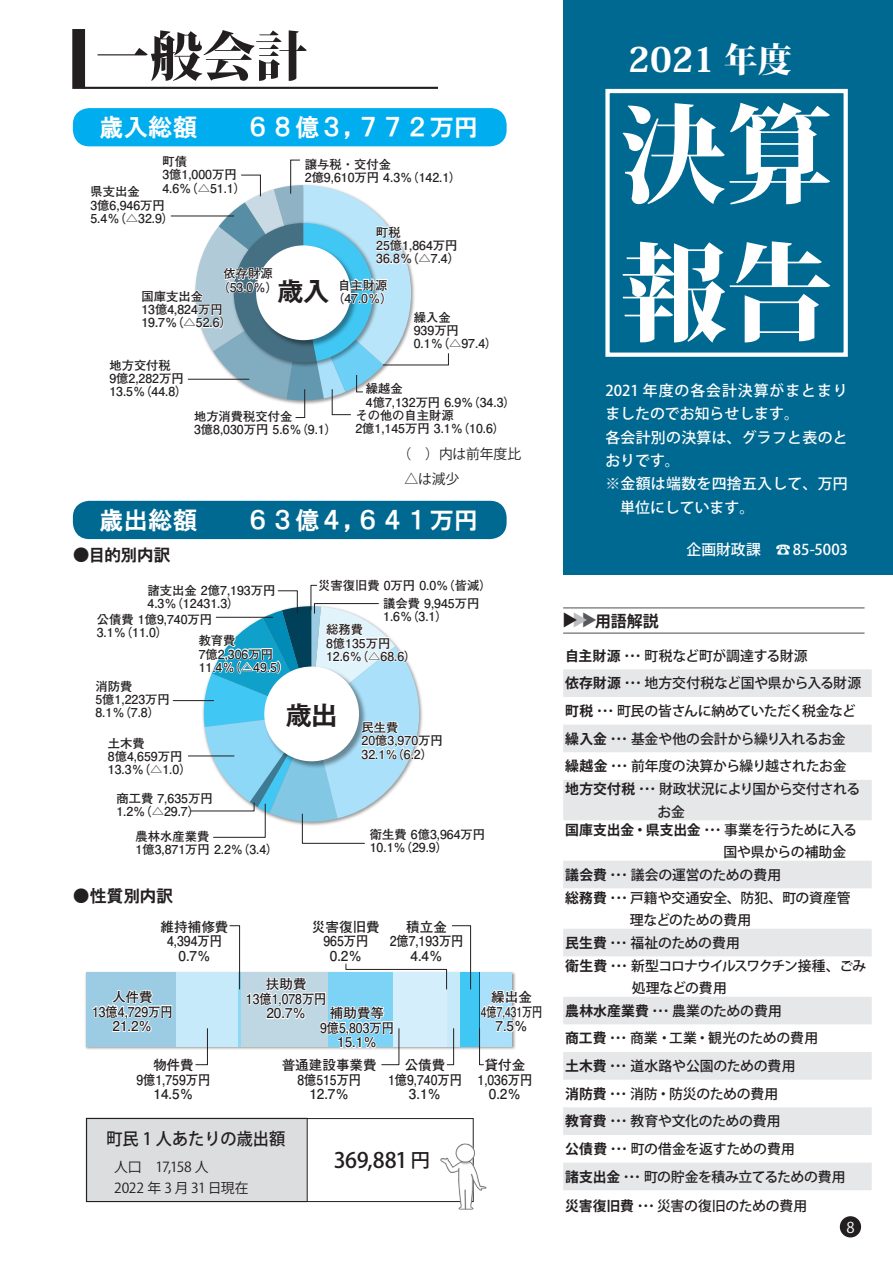
<style>
.page{position:relative;width:893px;height:1263px;background:#fff}
.page>*{position:absolute;margin:0;border:0;box-sizing:border-box;transform-origin:0 0}
.t1{font:800 106.35px/138.1px "Koz Min Pro";color:#fff}
.t2{font:800 53.1px "Koz Min Pro";color:#231f20}
.t3{font:800 34.05px "Koz Min Pro";color:#fff}
.t4{font:700 25.65px "Gothic MB101 Pro De";color:#231f20}
.t5{font:24.45px "HG Gothic E";color:#fff}
.t6{font:500 21.3px "Koz Go Pro";letter-spacing:-.02em;color:#231f20}
.t7{font:16.95px "HG Gothic E";letter-spacing:-.025em;color:#231f20}
.t8{font:500 16.95px "Koz Go Pro";color:#231f20;scale:.95 1}
.t9{font:700 15.9px "Koz Go Pro";color:#231f20}
.t10{font:500 14.85px/23.4px "Koz Go Pro";letter-spacing:.02em;color:#fff}
.t11{font:500 14.85px "Koz Go Pro";color:#fff}
.t12{font:14.85px "Koz Go Pro";color:#fff}
.t13{font:500 13.8px/27.6px "Koz Go Pro";letter-spacing:-.015em;color:#231f20}
.t14{font:700 13.8px "Koz Go Pro";letter-spacing:.005em;color:#231f20}
.t15{font:13.8px/21.3px "Koz Go Pro";letter-spacing:-.015em;color:#231f20}
.t16{font:500 13.8px "Koz Go Pro";letter-spacing:-.07em;color:#231f20}
.t17{font:700 13.5px/14.5px "Futo Go B101 Pro";color:#231f20;text-align:center}
.t18{font:700 12.3px/13.2px "Futo Go B101 Pro";color:#231f20}
.s1{font-size:19.2px}
.s2{font-weight:700}
.s3{font-weight:500}
</style>
<div class="page">
<div style="left:563px;top:0;width:330px;height:574px;background:#006991"></div>
<div style="left:605px;top:89px;width:243px;height:268px;border:4px solid #fff"></div>
<div style="left:73px;top:108px;width:434px;height:38px;background:#00aeef;border-radius:16px"></div>
<div style="left:73px;top:501px;width:434px;height:38px;background:#006991;border-radius:16px"></div>
<div style="left:86px;top:1118px;width:221px;height:83px;background:#dcdddf"></div>
<div style="left:86px;top:1118px;width:387px;height:84px;border:1px solid #231f20"></div>
<img style="left:437px;top:1143px;width:50px;height:67px">
<div style="left:72px;top:29px;width:13px;height:60px;background:#231f20"></div>
<hr style="left:84px;top:87px;width:354px;height:2px;background:#231f20">
<svg style="left:170px;top:160px;width:279px;height:258px"></svg>
<svg style="left:172px;top:584px;width:251px;height:260px"></svg>
<hr style="left:173px;top:700px;width:41px;height:1px;background:#231f20">
<hr style="left:188px;top:756px;width:46px;height:1px;background:#231f20">
<hr style="left:216px;top:617px;width:57px;height:1px;background:#231f20">
<div style="left:86px;top:972px;width:90px;height:75px;background:#9bcce3"></div>
<div style="left:461px;top:972px;width:18px;height:75px;background:#40c7f4"></div>
<hr style="left:479px;top:972px;width:1px;height:75px;background:#006180">
<div style="left:480px;top:972px;width:32px;height:75px;background:#aae0f9"></div>
<svg style="left:477px;top:988px;width:39px;height:78px"></svg>
<svg style="left:92px;top:925px;width:379px;height:141px"></svg>
<svg style="left:563px;top:669px;width:309px;height:521px"></svg>
<hr style="left:563px;top:607px;width:301px;height:1px;background:#57585a">
<hr style="left:563px;top:633px;width:301px;height:1px;background:#57585a">
<div style="left:840px;top:1216px;width:21px;height:21px;background:#231f20;border-radius:50%"></div>
<h2 class="t2" style="left:96px;top:17px;width:214px">一般会計</h2>
<h3 class="t5" style="left:99px;top:115px;width:380px">歳入総額　　６８億３，７７２万円</h3>
<p class="t18" style="left:162px;top:153px;width:85px">町債<br>億3 1,000万円<br>4.6％ △) 51.1(</p>
<p class="t18" style="left:90px;top:184px;width:85px">県支出金<br>億3 6,946万円<br>5.4％ △) 32.9(</p>
<p class="t18" style="left:305px;top:156px;width:158px">譲与税・交付金<br>億2 9,610万円 4.3％)142.1(</p>
<p class="t18" style="left:376px;top:224px;width:85px">町税<br>25億1,864万円<br>36.8％ △) 7.4(</p>
<p class="t18" style="left:223px;top:265px;width:51px">依存財源</p>
<h3 class="t4" style="left:278px;top:270px;width:53px">歳入</h3>
<p class="t18" style="left:223px;top:279px;width:50px">(53.0％)</p>
<p class="t18" style="left:141px;top:288px;width:92px">国庫支出金<br>13億4,824万円<br>19.7％ △) 52.6(</p>
<p class="t18" style="left:109px;top:357px;width:80px">地方交付税<br>億9 2,282万円<br>13.5％)44.8(</p>
<p class="t18" style="left:194px;top:408px;width:145px">地方消費税交付金<br>億3 8,030万円 5.6％)9.1(</p>
<p class="t18" style="left:338px;top:277px;width:51px">自主財源</p>
<p class="t18" style="left:338px;top:290px;width:50px">)47.0％(</p>
<p class="t18" style="left:414px;top:309px;width:85px">繰入金<br>939万円<br>0.1％ △) 97.4(</p>
<p class="t18" style="left:366px;top:381px;width:151px">繰越金<br>億4 7,132万円 6.9％)34.3(</p>
<p class="t18" style="left:355px;top:407px;width:151px">その他の自主財源<br>億2 1,145万円 3.1％)10.6(</p>
<p class="t15" style="left:404px;top:443px;width:118px;line-height:24.2px;text-indent:-7px">（　）内は前年度比△は減少</p>
<h3 class="t5" style="left:99px;top:508px;width:380px">歳出総額　　６３億４，６４１万円</h3>
<h3 class="t7" style="left:73px;top:546px;width:99px">●目的別内訳</h3>
<p class="t18" style="left:148px;top:582px;width:129px">諸支出金 億2 7,193万円<br>4.3％)12431.3(</p>
<p class="t18" style="left:199px;top:632px;width:92px">教育費<br>億7 2,306万円<br>11.4％ △) 49.5(</p>
<p class="t18" style="left:97px;top:611px;width:117px">公債費 億1 9,740万円<br>3.1％)11.0(</p>
<p class="t18" style="left:318px;top:577px;width:175px">災害復旧費 0万円 0.0％(皆減(</p>
<p class="t18" style="left:326px;top:621px;width:92px">総務費<br>億8 135万円<br>12.6％ △) 68.6(</p>
<p class="t18" style="left:383px;top:595px;width:98px">議会費 9,945万円<br>1.6％)3.1(</p>
<p class="t18" style="left:95px;top:678px;width:76px">消防費<br>億5 1,223万円<br>8.1％)7.8(</p>
<p class="t18" style="left:108px;top:735px;width:85px">土木費<br>億8 4,659万円<br>13.3％ △) 1.0(</p>
<p class="t18" style="left:116px;top:790px;width:98px">商工費 7,635万円<br>1.2％ △) 29.7(</p>
<p class="t18" style="left:136px;top:828px;width:75px">農林水産業費</p>
<p class="t18" style="left:136px;top:841px;width:145px">億1 3,871万円 2.2％)3.4(</p>
<h3 class="t7" style="left:73px;top:887px;width:102px">●性質別内訳</h3>
<p class="t17" style="left:161px;top:918px;width:69px">維持補修費<br>4,394万円<br>0.7％</p>
<h3 class="t4" style="left:286px;top:693px;width:53px">歳出</h3>
<p class="t18" style="left:362px;top:719px;width:83px">民生費<br>20億3,970万円<br>32.1％)6.2(</p>
<p class="t18" style="left:370px;top:826px;width:117px">衛生費 億6 3,964万円</p>
<p class="t18" style="left:370px;top:839px;width:80px">10.1％(29.9）</p>
<p class="t17" style="left:312px;top:918px;width:69px">災害復旧費<br>965万円<br>0.2％</p>
<p class="t17" style="left:390px;top:918px;width:75px">積立金<br>億2 7,193万円<br>4.4％</p>
<p class="t17" style="left:92px;top:988px;width:82px">人件費<br>13億4,729万円<br>21.2％</p>
<p class="t17" style="left:136px;top:1056px;width:75px">物件費<br>億9 1,759万円<br>14.5％</p>
<p class="t17" style="left:246px;top:975px;width:82px">扶助費<br>13億1,078万円<br>20.7％</p>
<p class="t17" style="left:481px;top:988px;width:63px">繰出金<br>億4 7,431万円<br>7.5％</p>
<p class="t17" style="left:320px;top:1004px;width:75px">補助費等<br>億9 5,803万円<br>15.1％</p>
<p class="t17" style="left:282px;top:1056px;width:97px">普通建設事業費億8 515万円<br>12.7％</p>
<p class="t17" style="left:388px;top:1056px;width:75px">公債費<br>億1 9,740万円<br>3.1％</p>
<p class="t17" style="left:478px;top:1056px;width:56px">貸付金<br>1,036万円<br>0.2％</p>
<h3 class="t8" style="left:106px;top:1128px;width:190px">町民 1 人あたりの歳出額</h3>
<p class="t15" style="left:114px;top:1156px;width:136px">人口　17,158 人<br>2022 年 3 月 31 日現在</p>
<h3 class="t6" style="left:334px;top:1147px;width:98px">369,881 <span class="s1">円</span></h3>
<h3 class="t3" style="left:628px;top:34px;width:165px">2021 年度</h3>
<h1 class="t1" style="left:620px;top:80px;width:214px">決算報告</h1>
<p class="t10" style="left:605px;top:379px;width:244px">2021 年度の各会計決算がまとまりましたのでお知らせします。<br>各会計別の決算は、グラフと表のとおりです。<br>※金額は端数を四捨五入して、万円</p>
<p class="t11" style="left:605px;top:498px;width:150px">　単位にしています。</p>
<p class="t10" style="left:686px;top:539px;width:76px">企画財政課</p>
<p class="t10" style="left:776px;top:539px;width:73px">☎85-5003</p>
<p class="t9" style="left:595px;top:611px;width:65px">用語解説</p>
<p class="t13" style="left:565px;top:643px;width:297px"><span class="s2">自主財源･･･</span>町税など町が調達する財源<br><span class="s2">依存財源･･･</span>地方交付税など国や県から入る財源<span class="s2">町税･･･</span>町民の皆さんに納めていただく税金など<span class="s2">繰入金･･･</span>基金や他の会計から繰り入れるお金<span class="s2">繰越金･･･</span>前年度の決算から繰り越されたお金</p>
<p class="t13" style="left:657px;top:779px;width:204px;line-height:22.4px;text-indent:-92px"><span class="s2">地方交付税･･･</span>財政状況により国から交付されるお金</p>
<p class="t14" style="left:565px;top:821px;width:293px">国庫支出金・県支出金･･･<span class="s3">事業を行うために入る</span></p>
<p class="t13" style="left:565px;top:861px;width:217px"><span class="s2">議会費･･･</span>議会の運営のための費用</p>
<p class="t13" style="left:565px;top:884px;width:287px"><span class="s2">総務費･･･</span>戸籍や交通安全、防犯、町の資産管</p>
<p class="t13" style="left:630px;top:907px;width:123px">理などのための費用</p>
<p class="t13" style="left:565px;top:930px;width:176px"><span class="s2">民生費･･･</span>福祉のための費用</p>
<p class="t16" style="left:565px;top:957px;width:302px"><span class="s2">衛生費･･･</span>新型コロナウイルスワクチン接種、ごみ</p>
<p class="t13" style="left:632px;top:975px;width:97px">処理などの費用</p>
<p class="t14" style="left:565px;top:1002px;width:218px">農林水産業費･･･<span class="s3">農業のための費用</span></p>
<p class="t13" style="left:669px;top:1025px;width:151px">工業・観光のための費用</p>
<p class="t13" style="left:565px;top:1025px;width:282px"><span class="s2">商工費･･･</span>商業・<br><span class="s2">土木費･･･</span>道水路や公園のための費用<br><span class="s2">消防費･･･</span>消防・防災のための費用<br><span class="s2">教育費･･･</span>教育や文化のための費用<br><span class="s2">公債費･･･</span>町の借金を返すための費用<br><span class="s2">諸支出金･･･</span>町の貯金を積み立てるための費用</p>
<p class="t13" style="left:565px;top:1192px;width:244px"><span class="s2">災害復旧費･･･</span>災害の復旧のための費用</p>
<p class="t12" style="left:846px;top:1217px;width:10px">8</p>
</div>
